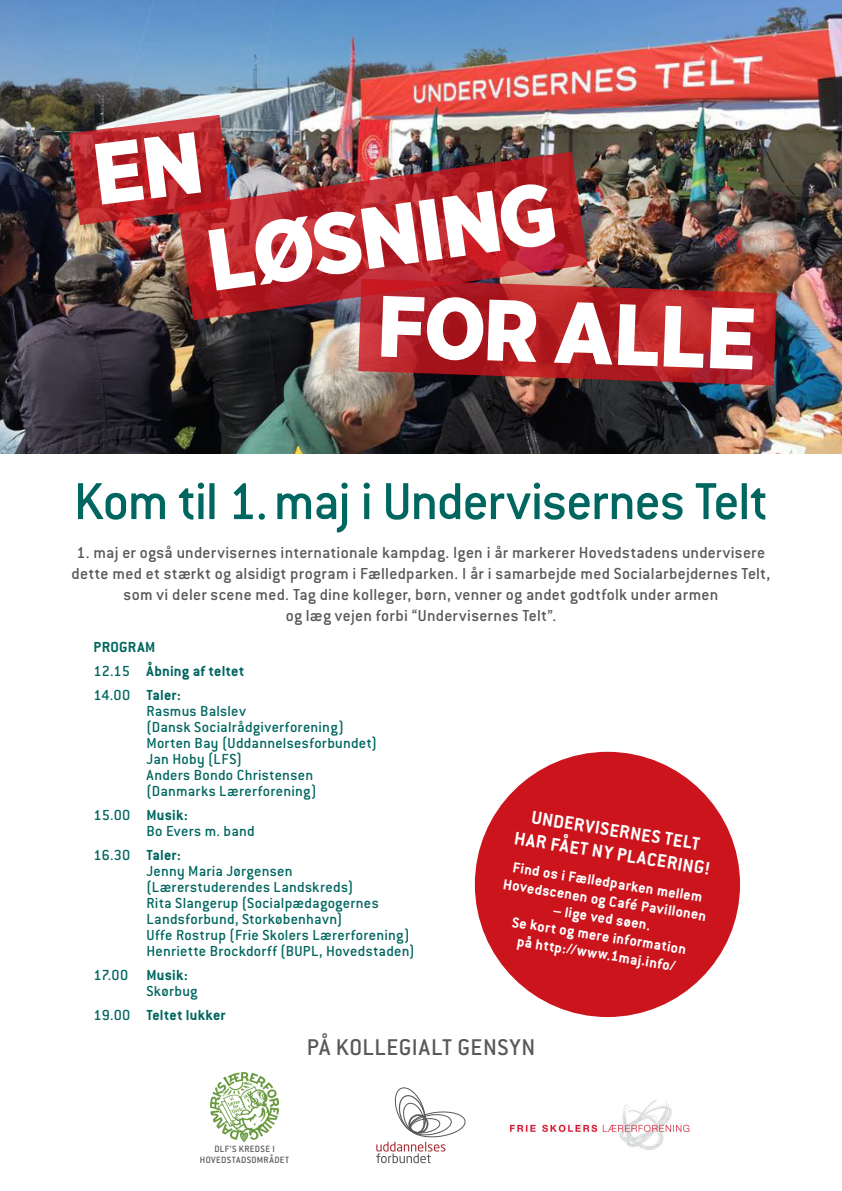
<style>
.page{position:relative;width:842px;height:1191px;background:#fff}
.page>*{position:absolute;margin:0;border:0;box-sizing:border-box;transform-origin:0 0}
.t1{font:500 57px "Conduit ITC";letter-spacing:-.025em;color:#006660}
.t2{font:500 25px "Conduit ITC";letter-spacing:.02em;color:#57585a}
.t3{font:700 20px "Conduit ITC";color:#fff}
.t4{font:500 17.5px "Conduit ITC";letter-spacing:.015em;color:#57585a}
.t5{font:500 16px "Conduit ITC";letter-spacing:.015em;color:#006660}
.t6{font:700 16px "Conduit ITC";color:#fff}
.t7{font:700 16px "Conduit ITC";letter-spacing:.015em;color:#006660}
.t8{font:500 10px "Conduit ITC";letter-spacing:.04em;color:#57585a}
.s1{font-weight:500}
</style>
<div class="page">
<img style="left:0;top:0;width:842px;height:454px">
<img style="left:211px;top:1072px;width:67px;height:69px">
<div style="left:475px;top:752px;width:265px;height:265px;background:#cb141c;border-radius:50%"></div>
<svg style="left:376px;top:1087px;width:90px;height:76px"></svg>
<img style="left:178px;top:152px;width:410px;height:168px">
<img style="left:69px;top:115px;width:486px;height:175px">
<img style="left:358px;top:279px;width:419px;height:106px">
<svg style="left:381px;top:296px;width:155px;height:66px"></svg>
<svg style="left:554px;top:302px;width:58px;height:63px"></svg>
<svg style="left:618px;top:304px;width:85px;height:64px"></svg>
<svg style="left:710px;top:307px;width:44px;height:62px"></svg>
<img style="left:510px;top:1100px;width:180px;height:50px">
<p class="t1" style="left:74px;top:469px;width:696px">Kom til 1. maj i Undervisernes Telt</p>
<p class="t4" style="left:77px;top:542px;width:690px">1. maj er også undervisernes internationale kampdag. Igen i år markerer Hovedstadens undervisere</p>
<p class="t4" style="left:72px;top:563px;width:700px">dette med et stærkt og alsidigt program i Fælledparken. I år i samarbejde med Socialarbejdernes Telt,</p>
<p class="t4" style="left:124px;top:584px;width:596px">som vi deler scene med. Tag dine kolleger, børn, venner og andet godtfolk under armen</p>
<p class="t4" style="left:286px;top:605px;width:272px">og læg vejen forbi “Undervisernes Telt”.</p>
<p class="t7" style="left:93px;top:637px;width:63px">PROGRAM</p>
<p class="t7" style="left:93px;top:661px;width:152px"><span class="s1">12.15</span> Åbning af teltet</p>
<p class="t7" style="left:93px;top:685px;width:89px"><span class="s1">14.00</span> Taler:</p>
<p class="t5" style="left:146px;top:701px;width:101px">Rasmus Balslev</p>
<p class="t5" style="left:146px;top:717px;width:199px">(Dansk Socialrådgiverforening)</p>
<p class="t5" style="left:146px;top:733px;width:232px">Morten Bay (Uddannelsesforbundet)</p>
<p class="t5" style="left:146px;top:749px;width:97px">Jan Hoby (LFS)</p>
<p class="t5" style="left:146px;top:765px;width:168px">Anders Bondo Christensen</p>
<p class="t5" style="left:146px;top:781px;width:172px">(Danmarks Lærerforening)</p>
<p class="t7" style="left:93px;top:805px;width:96px"><span class="s1">15.00</span> Musik:</p>
<p class="t5" style="left:146px;top:821px;width:110px">Bo Evers m. band</p>
<p class="t7" style="left:93px;top:845px;width:89px"><span class="s1">16.30</span> Taler:</p>
<p class="t5" style="left:146px;top:861px;width:148px">Jenny Maria Jørgensen</p>
<p class="t5" style="left:146px;top:877px;width:208px">(Lærerstuderendes Landskreds)</p>
<p class="t5" style="left:146px;top:893px;width:234px">Rita Slangerup (Socialpædagogernes</p>
<p class="t5" style="left:146px;top:909px;width:197px">Landsforbund, Storkøbenhavn)</p>
<p class="t5" style="left:146px;top:925px;width:265px">Uffe Rostrup (Frie Skolers Lærerforening)</p>
<p class="t5" style="left:146px;top:941px;width:270px">Henriette Brockdorff (BUPL, Hovedstaden)</p>
<p class="t7" style="left:93px;top:965px;width:96px"><span class="s1">17.00</span> Musik:</p>
<p class="t5" style="left:146px;top:981px;width:53px">Skørbug</p>
<p class="t7" style="left:93px;top:1005px;width:134px"><span class="s1">19.00</span> Teltet lukker</p>
<p class="t2" style="left:307px;top:1033px;width:230px">PÅ KOLLEGIALT GENSYN</p>
<p class="t3" style="left:534px;top:805px;width:172px;rotate:9deg">UNDERVISERNES TELT</p>
<p class="t3" style="left:516px;top:826px;width:199px;rotate:9deg">HAR FÅET NY PLACERING!</p>
<p class="t6" style="left:514px;top:858px;width:193px;rotate:9deg">Find os i Fælledparken mellem</p>
<p class="t6" style="left:505px;top:874px;width:207px;rotate:9deg">Hovedscenen og Café Pavillonen</p>
<p class="t6" style="left:555px;top:900px;width:100px;rotate:9deg">– lige ved søen.</p>
<p class="t6" style="left:514px;top:912px;width:178px;rotate:9deg">Se kort og mere information</p>
<p class="t6" style="left:519px;top:931px;width:162px;rotate:9deg">på http://www.1maj.info/</p>
<p class="t8" style="left:214px;top:1143px;width:62px">DLF’S KREDSE I</p>
<p class="t8" style="left:200px;top:1154px;width:91px">HOVEDSTADSOMRÅDET</p>
</div>
